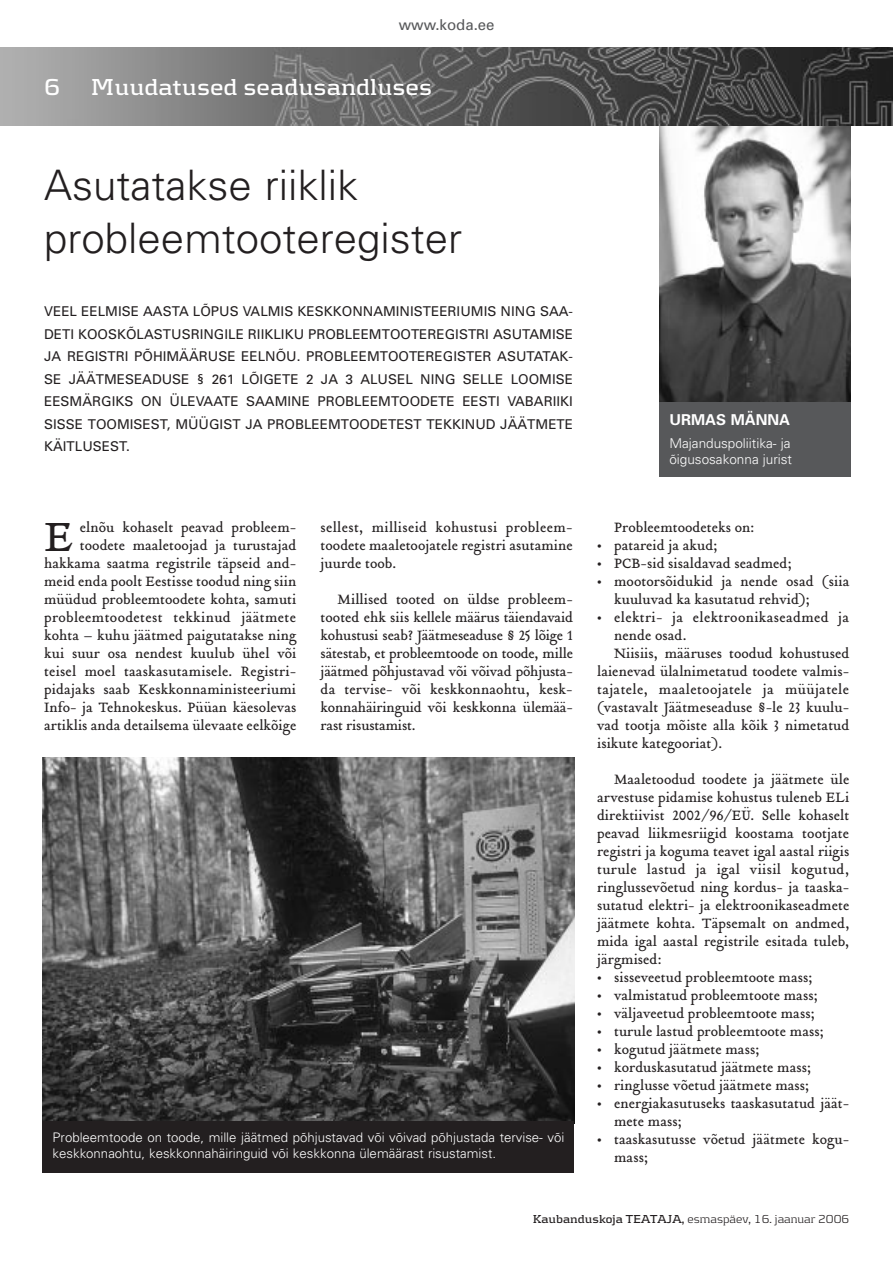
<style>
.page{position:relative;width:893px;height:1262px;background:#fff}
.page>*{position:absolute;margin:0;border:0;box-sizing:border-box;transform-origin:0 0}
.t1{font:45px "Tribute Roman";color:#231f20}
.t2{font:300 42px/52.5px "Univers";color:#231f20}
.t3{font:700 24px "Kontrapunkt";color:#fff}
.t4{font:15px/18px "Tribute Roman";color:#231f20;text-align:justify}
.t5{font:15px "Tribute Roman";letter-spacing:.02em;color:#231f20}
.t6{font:15px "Univers";color:#57585a}
.t7{font:700 15px "Univers";color:#fff}
.t8{font:13.5px/22.5px "Univers";color:#231f20;text-align:justify}
.t9{font:300 13.5px/16.2px "Univers";color:#fff}
.t10{font:300 13.2px/15.9px "Univers";color:#fff}
.t11{font:300 12px "Kontrapunkt";color:#231f20}
.s1{font-family:"Univers";font-weight:700;font-size:13.2px}
.s2{font-weight:700}
</style>
<div class="page">
<img style="left:659px;top:126px;width:191px;height:276px">
<div style="left:659px;top:402px;width:191px;height:74px;background:#57585a"></div>
<img style="left:0;top:47px;width:892px;height:79px">
<img style="left:43px;top:757px;width:531px;height:363px">
<div style="left:43px;top:1120px;width:531px;height:52px;background:#231f20"></div>
<p class="t6" style="left:399px;top:19px;width:97px">www.koda.ee</p>
<h3 class="t3" style="left:44px;top:79px;width:18px">6</h3>
<h3 class="t3" style="left:91px;top:79px;width:343px">Muudatused seadusandluses</h3>
<h2 class="t2" style="left:44px;top:163px;width:419px">Asutatakse riiklik probleemtooteregister</h2>
<p class="t8" style="left:44px;top:301px;width:530px">VEEL EELMISE AASTA LÕPUS VALMIS KESKKONNAMINISTEERIUMIS NING SAA-DETI KOOSKÕLASTUSRINGILE RIIKLIKU PROBLEEMTOOTEREGISTRI ASUTAMISE JA REGISTRI PÕHIMÄÄRUSE EELNÕU. PROBLEEMTOOTEREGISTER ASUTATAK-SE JÄÄTMESEADUSE § 261 LÕIGETE 2 JA 3 ALUSEL NING SELLE LOOMISE EESMÄRGIKS ON ÜLEVAATE SAAMINE PROBLEEMTOODETE EESTI VABARIIKI SISSE TOOMISEST, MÜÜGIST JA PROBLEEMTOODETEST TEKKINUD JÄÄTMETE KÄITLUSEST.</p>
<p class="t4" style="left:44px;top:520px;width:254px;text-align:right">elnõu kohaselt peavad probleem&shy;toodete maaletoojad ja turustajad hakkama saatma registrile täpseid and&shy;meid enda poolt Eestisse toodud ning siin müüdud probleemtoodete kohta, samuti probleemtoodetest tekkinud jäätmete kohta – kuhu jäätmed paigutatakse ning kui suur osa nendest kuulub ühel või teisel moel taaskasutamisele. Registri&shy;pidajaks saab Keskkonnaministeeriumi Info- ja Tehnokeskus. Püüan käesolevas artiklis anda detailsema ülevaate eelkõige</p>
<p class="t4" style="left:320px;top:520px;width:254px">sellest, milliseid kohustusi probleem&shy;toodete maaletoojatele registri asutamine juurde toob.</p>
<h1 class="t1" style="left:44px;top:518px;width:30px">E</h1>
<p class="t4" style="left:320px;top:592px;width:254px;text-indent:17px">Millised tooted on üldse probleem&shy;tooted ehk siis kellele määrus täiendavaid kohustusi seab? Jäätmeseaduse § 25 lõige 1 sätestab, et probleemtoode on toode, mille jäätmed põhjustavad või võivad põhjusta&shy;da tervise- või keskkonnaohtu, kesk&shy;konnahäiringuid või keskkonna ülemää&shy;rast risustamist.</p>
<p class="t10" style="left:53px;top:1130px;width:513px">Probleemtoode on toode, mille jäätmed põhjustavad või võivad põhjustada tervise- või keskkonnaohtu, keskkonnahäiringuid või keskkonna ülemäärast risustamist.</p>
<p class="t7" style="left:669px;top:414px;width:122px">URMAS MÄNNA</p>
<p class="t9" style="left:669px;top:436px;width:124px">Majanduspoliitika- ja õigusosakonna jurist</p>
<p class="t4" style="left:614px;top:520px;width:142px">Probleemtoodeteks on:</p>
<p class="t4" style="left:597px;top:538px;width:122px"><span class="s1">•</span> patareid ja akud;</p>
<p class="t4" style="left:597px;top:556px;width:196px"><span class="s1">•</span> PCB-sid sisaldavad seadmed;</p>
<p class="t4" style="left:614px;top:574px;width:237px;text-indent:-17px"><span class="s1">•</span> mootorsõidukid ja nende osad (siia kuuluvad ka kasutatud rehvid);</p>
<p class="t5" style="left:597px;top:611px;width:253px"><span class="s1">•</span> elektri- ja elektroonikaseadmed ja</p>
<p class="t4" style="left:614px;top:628px;width:74px">nende osad.</p>
<p class="t4" style="left:614px;top:646px;width:237px">Niisiis, määruses toodud kohustused</p>
<p class="t4" style="left:597px;top:664px;width:254px">laienevad ülalnimetatud toodete valmis-</p>
<p class="t5" style="left:597px;top:683px;width:253px">tajatele, maaletoojatele ja müüjatele</p>
<p class="t4" style="left:597px;top:700px;width:254px">(vastavalt Jäätmeseaduse §-le 23 kuulu-</p>
<p class="t4" style="left:597px;top:718px;width:254px">vad tootja mõiste alla kõik 3 nimetatud</p>
<p class="t4" style="left:597px;top:736px;width:126px">isikute kategooriat).</p>
<p class="t4" style="left:597px;top:772px;width:254px;text-indent:17px">Maaletoodud toodete ja jäätmete üle arvestuse pidamise kohustus tuleneb ELi direktiivist 2002/96/EÜ. Selle kohaselt peavad liikmesriigid koostama tootjate registri ja koguma teavet igal aastal riigis turule lastud ja igal viisil kogutud, ringlussevõetud ning kordus- ja taaska&shy;sutatud elektri- ja elektroonikaseadmete jäätmete kohta. Täpsemalt on andmed, mida igal aastal registrile esitada tuleb, järgmised:</p>
<p class="t4" style="left:597px;top:970px;width:217px"><span class="s1">•</span> sisseveetud probleemtoote mass;</p>
<p class="t4" style="left:597px;top:988px;width:222px"><span class="s1">•</span> valmistatud probleemtoote mass;</p>
<p class="t4" style="left:597px;top:1006px;width:219px"><span class="s1">•</span> väljaveetud probleemtoote mass;</p>
<p class="t4" style="left:597px;top:1024px;width:228px"><span class="s1">•</span> turule lastud probleemtoote mass;</p>
<p class="t4" style="left:597px;top:1042px;width:164px"><span class="s1">•</span> kogutud jäätmete mass;</p>
<p class="t4" style="left:597px;top:1060px;width:216px"><span class="s1">•</span> korduskasutatud jäätmete mass;</p>
<p class="t4" style="left:597px;top:1078px;width:214px"><span class="s1">•</span> ringlusse võetud jäätmete mass;</p>
<p class="t4" style="left:614px;top:1096px;width:237px;text-indent:-17px"><span class="s1">•</span> energiakasutuseks taaskasutatud jäät&shy;mete mass;</p>
<p class="t4" style="left:614px;top:1132px;width:237px;text-indent:-17px"><span class="s1">•</span> taaskasutusse võetud jäätmete kogu&shy;mass;</p>
<p class="t11" style="left:532px;top:1215px;width:318px"><span class="s2">Kaubanduskoja TEATAJA,</span> esmaspäev, 16. jaanuar 2006</p>
</div>
